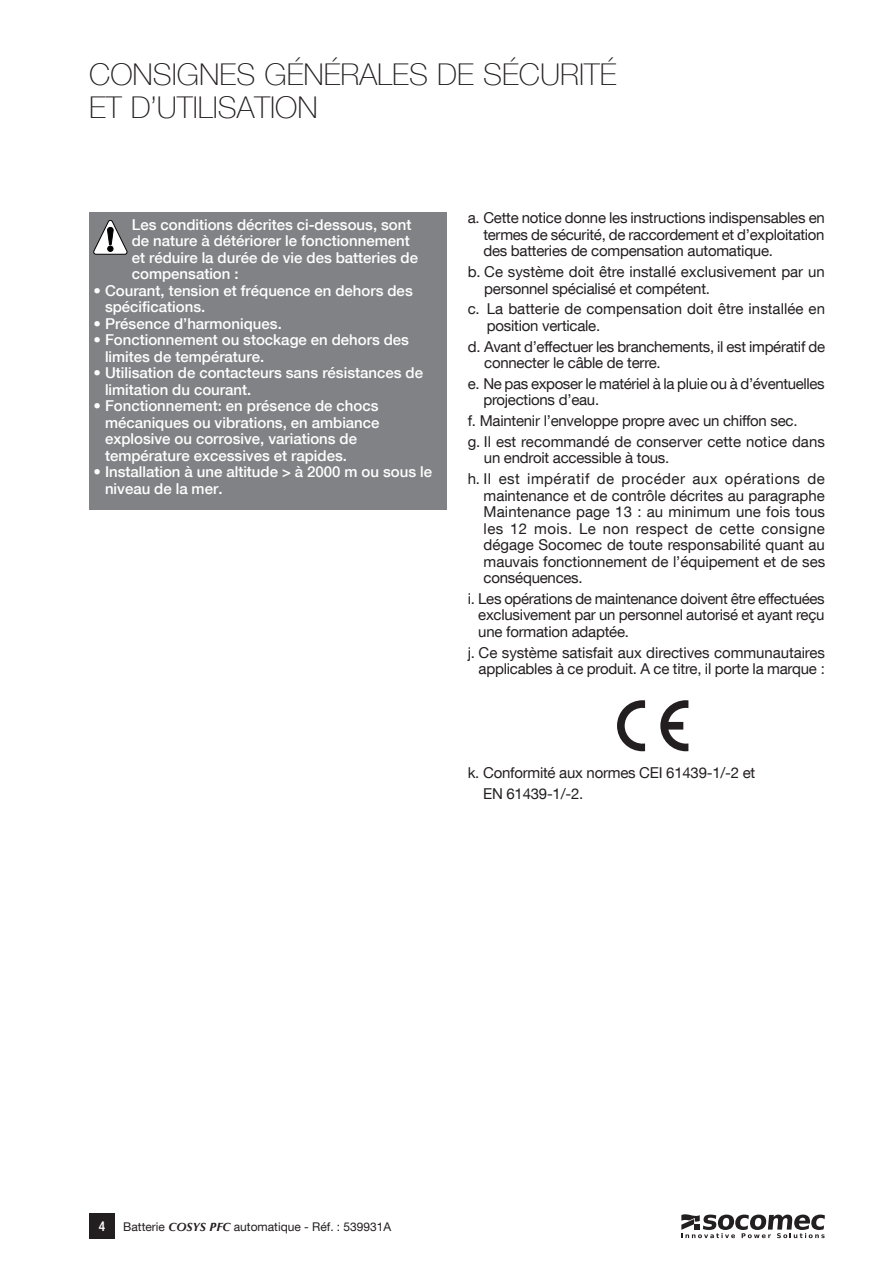
<style>
.page{position:relative;width:893px;height:1263px;background:#fff}
.page>*{position:absolute;margin:0;border:0;box-sizing:border-box;transform-origin:0 0}
.t1{font:100 30px/33px "Helvetica Neue LT Com";color:#231f20}
.t2{font:15px/16.5px "Helvetica Neue LT Com";letter-spacing:-.015em;color:#231f20}
.t3{font:500 15px/16.5px "Helvetica Neue LT Com";color:#fff}
.t4{font:15px/20.7px "Helvetica Neue LT Com";letter-spacing:.03em;color:#231f20}
.t5{font:500 condensed 13.5px "Helvetica Neue LT Com";color:#fff}
.t6{font:12px "Helvetica Neue LT Com";color:#231f20}
.s1{font-family:"Optima LT";font-weight:700;font-style:italic}
</style>
<div class="page">
<div style="left:89px;top:1213px;width:26px;height:26px;background:#231f20"></div>
<svg style="left:681px;top:1214px;width:144px;height:24px"></svg>
<div style="left:89px;top:213px;width:357px;height:297px;background:#808285"></div>
<svg style="left:94px;top:220px;width:34px;height:35px"></svg>
<svg style="left:617px;top:700px;width:28px;height:51px"></svg>
<svg style="left:660px;top:700px;width:28px;height:51px"></svg>
<h1 class="t1" style="left:89px;top:58px;width:529px">CONSIGNES GÉNÉRALES DE SÉCURITÉ<br>ET D’UTILISATION</h1>
<p class="t3" style="left:132px;top:216px;width:288px">Les conditions décrites ci-dessous, sont de nature à détériorer le fonctionnement et réduire la durée de vie des batteries de compensation :</p>
<p class="t3" style="left:105px;top:282px;width:309px;text-indent:-11px">• Courant, tension et fréquence en dehors des spécifications.</p>
<p class="t3" style="left:94px;top:315px;width:190px">• Présence d’harmoniques.</p>
<p class="t3" style="left:105px;top:331px;width:306px;text-indent:-11px">• Fonctionnement ou stockage en dehors des limites de température.</p>
<p class="t3" style="left:105px;top:364px;width:319px;text-indent:-11px">• Utilisation de contacteurs sans résistances de limitation du courant.</p>
<p class="t3" style="left:105px;top:397px;width:276px;text-indent:-11px">• Fonctionnement: en présence de chocs mécaniques ou vibrations, en ambiance explosive ou corrosive, variations de température excessives et rapides.</p>
<p class="t3" style="left:105px;top:463px;width:329px;text-indent:-11px">• Installation à une altitude &gt; à 2000 m ou sous le niveau de la mer.</p>
<p class="t2" style="left:483px;top:209px;width:343px;text-align:justify;text-indent:-16px">a. Cette notice donne les instructions indispensables en termes de sécurité, de raccordement et d’exploitation des batteries de compensation automatique.</p>
<p class="t2" style="left:484px;top:263px;width:342px;text-indent:-16px">b. Ce système doit être installé exclusivement par un personnel spécialisé et compétent.</p>
<p class="t2" style="left:487px;top:300px;width:340px;text-indent:-19px">c. La batterie de compensation doit être installée en position verticale.</p>
<p class="t2" style="left:484px;top:338px;width:342px;text-indent:-16px">d. Avant d’effectuer les branchements, il est impératif de connecter le câble de terre.</p>
<p class="t2" style="left:483px;top:375px;width:343px;text-indent:-16px">e. Ne pas exposer le matériel à la pluie ou à d’éventuelles projections d’eau.</p>
<p class="t2" style="left:468px;top:410px;width:359px;line-height:20.7px">f. Maintenir l’enveloppe propre avec un chiffon sec.<br>g. Il est recommandé de conserver cette notice dans</p>
<p class="t4" style="left:468px;top:447px;width:359px;text-indent:16px">un endroit accessible à tous.<br>h. Il est impératif de procéder aux opérations de</p>
<p class="t2" style="left:484px;top:487px;width:343px;text-align:justify">maintenance et de contrôle décrites au paragraphe Maintenance page 13 : au minimum une fois tous les 12 mois. Le non respect de cette consigne dégage Socomec de toute responsabilité quant au mauvais fonctionnement de l’équipement et de ses conséquences.</p>
<p class="t2" style="left:478px;top:590px;width:348px;text-align:justify;text-indent:-11px">i. Les opérations de maintenance doivent être effectuées exclusivement par un personnel autorisé et ayant reçu une formation adaptée.</p>
<p class="t2" style="left:468px;top:644px;width:359px;text-align:right">j. Ce système satisfait aux directives communautaires applicables à ce produit. A ce titre, il porte la marque :</p>
<p class="t2" style="left:483px;top:762px;width:274px;line-height:20.7px;text-indent:-15px">k. Conformité aux normes CEI 61439-1/-2 et<br>EN 61439-1/-2.</p>
<p class="t5" style="left:99px;top:1218px;width:8px">4</p>
<p class="t6" style="left:123px;top:1219px;width:269px">Batterie <span class="s1">COSYS PFC</span> automatique - Réf. : 539931A</p>
</div>
